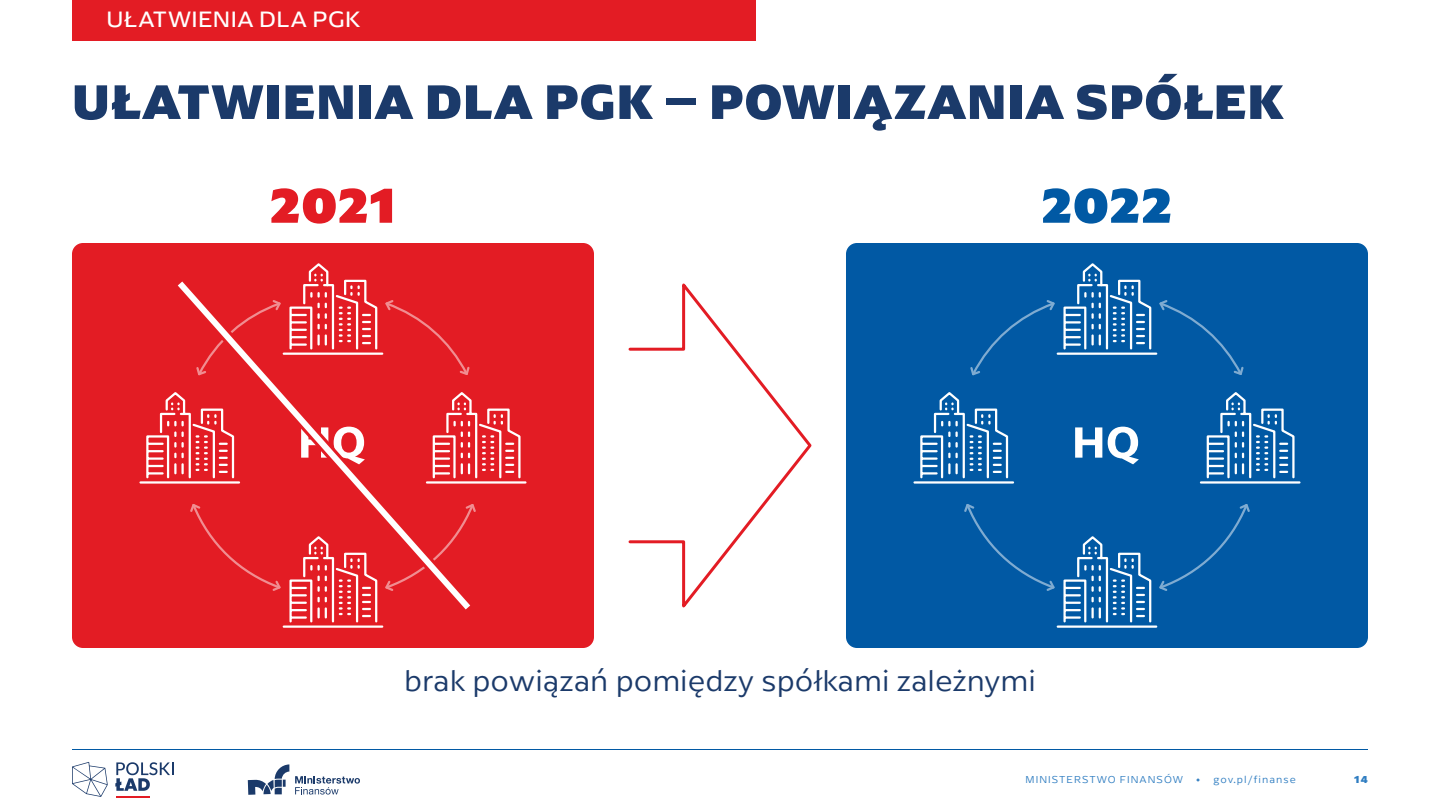
<style>
.page{position:relative;width:1440px;height:810px;background:#fff}
.page>*{position:absolute;margin:0;border:0;box-sizing:border-box;transform-origin:0 0}
.t1{font:800 50.62px "Arpona Sans";letter-spacing:.02em;color:#1b3a6a}
.t2{font:900 50.62px "Arpona Sans";color:#e31c24}
.t3{font:900 50.62px "Arpona Sans";color:#0159a4}
.t4{font:300 30.38px "Arpona Sans";color:#1b3a6a}
.t5{font:23.25px "Arpona Sans";letter-spacing:.025em;color:#fff}
.t6{font:300 10.5px "Arpona Sans";letter-spacing:.1em;color:#2f7dc1}
.t7{font:800 10.5px "Arpona Sans";color:#2f7dc1}
</style>
<div class="page">
<div style="left:72px;top:0;width:684px;height:40px;background:#e31c24"></div>
<hr style="left:72px;top:749px;width:1296px;height:1px;background:#0159a4">
<svg style="left:295px;top:776px;width:65px;height:19px"></svg>
<svg style="left:248px;top:764px;width:41px;height:31px"></svg>
<hr style="left:116px;top:796px;width:34px;height:1px;background:#e31c24">
<svg style="left:115px;top:762px;width:58px;height:29px"></svg>
<svg style="left:72px;top:762px;width:36px;height:35px"></svg>
<div style="left:72px;top:243px;width:522px;height:405px;background:#e31c24;border-radius:11px"></div>
<div style="left:846px;top:243px;width:522px;height:405px;background:#0159a4;border-radius:11px"></div>
<svg style="left:628px;top:283px;width:184px;height:325px"></svg>
<svg style="left:485px;top:408px;width:42px;height:76px"></svg>
<svg style="left:282px;top:625px;width:102px;height:3px"></svg>
<svg style="left:139px;top:412px;width:24px;height:72px"></svg>
<svg style="left:1075px;top:427px;width:64px;height:37px"></svg>
<svg style="left:970px;top:263px;width:274px;height:113px"></svg>
<svg style="left:1199px;top:392px;width:102px;height:92px"></svg>
<svg style="left:964px;top:504px;width:286px;height:124px"></svg>
<svg style="left:913px;top:392px;width:102px;height:92px"></svg>
<svg style="left:163px;top:267px;width:322px;height:356px"></svg>
<svg style="left:172px;top:275px;width:304px;height:341px"></svg>
<p class="t5" style="left:106px;top:4px;width:255px">UŁATWIENIA DLA PGK</p>
<h1 class="t1" style="left:72px;top:70px;width:1213px">UŁATWIENIA DLA PGK – POWIĄZANIA SPÓŁEK</h1>
<h1 class="t2" style="left:269px;top:173px;width:129px">2021</h1>
<h1 class="t3" style="left:1041px;top:173px;width:134px">2022</h1>
<p class="t4" style="left:404px;top:662px;width:633px">brak powiązań pomiędzy spółkami zależnymi</p>
<p class="t6" style="left:1026px;top:773px;width:272px">MINISTERSTWO FINANSÓW • gov.pl/finanse</p>
<p class="t7" style="left:1354px;top:773px;width:15px">14</p>
</div>
